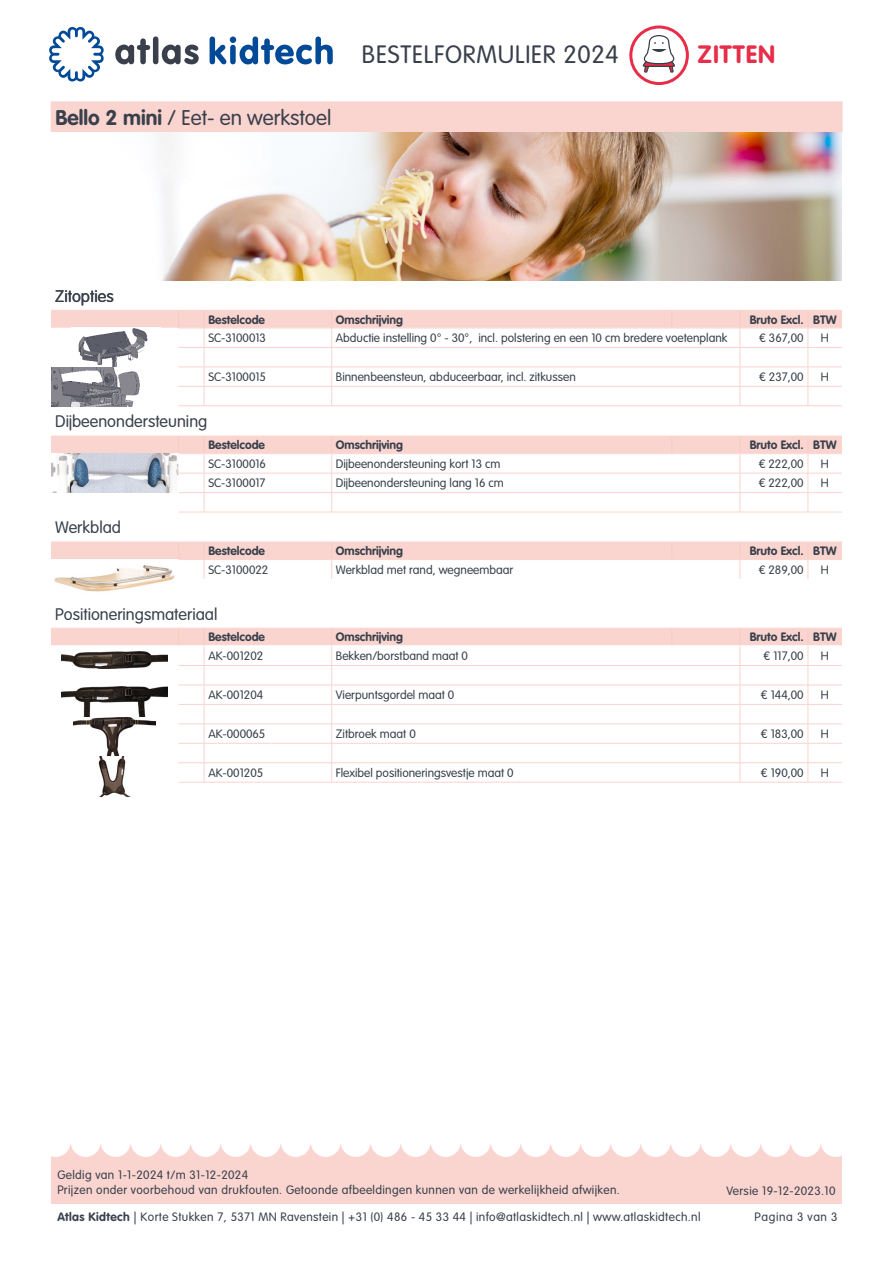
<style>
.page{position:relative;width:893px;height:1263px;background:#fff}
.page>*{position:absolute;margin:0;border:0;box-sizing:border-box;transform-origin:0 0}
.t1{font:300 24.75px "VAG Rounded LT Pro";letter-spacing:.03em;color:#39404b}
.t2{font:700 24.75px "VAG Rounded LT Pro";letter-spacing:.04em;color:#e72d48}
.t3{font:300 21px "VAG Rounded LT Pro";color:#39404b}
.t4{font:300 16.5px "VAG Rounded LT Pro";color:#39404b}
.t5{font:300 12px "VAG Rounded LT Pro";color:#39404b}
.t6{font:300 12px/15px "VAG Rounded LT Pro";letter-spacing:.03em;color:#39404b}
.t7{font:700 12px "VAG Rounded LT Pro";color:#39404b}
.t8{font:300 12px "VAG Rounded LT Pro";letter-spacing:.05em;color:#39404b}
.s1{font-weight:700}
</style>
<div class="page">
<div style="left:51px;top:1144px;width:791px;height:59px;background:#fad4cf"></div>
<div style="left:311px;top:1127px;width:30px;height:30px;background:#fff;border-radius:50%"></div>
<div style="left:131px;top:1127px;width:30px;height:30px;background:#fff;border-radius:50%"></div>
<div style="left:491px;top:1127px;width:30px;height:30px;background:#fff;border-radius:50%"></div>
<div style="left:731px;top:1127px;width:30px;height:30px;background:#fff;border-radius:50%"></div>
<div style="left:41px;top:1127px;width:30px;height:30px;background:#fff;border-radius:50%"></div>
<div style="left:401px;top:1127px;width:30px;height:30px;background:#fff;border-radius:50%"></div>
<div style="left:221px;top:1127px;width:30px;height:30px;background:#fff;border-radius:50%"></div>
<div style="left:581px;top:1127px;width:30px;height:30px;background:#fff;border-radius:50%"></div>
<div style="left:821px;top:1127px;width:30px;height:30px;background:#fff;border-radius:50%"></div>
<div style="left:341px;top:1127px;width:30px;height:30px;background:#fff;border-radius:50%"></div>
<div style="left:161px;top:1127px;width:30px;height:30px;background:#fff;border-radius:50%"></div>
<div style="left:521px;top:1127px;width:30px;height:30px;background:#fff;border-radius:50%"></div>
<div style="left:761px;top:1127px;width:30px;height:30px;background:#fff;border-radius:50%"></div>
<div style="left:71px;top:1127px;width:30px;height:30px;background:#fff;border-radius:50%"></div>
<div style="left:431px;top:1127px;width:30px;height:30px;background:#fff;border-radius:50%"></div>
<div style="left:671px;top:1127px;width:30px;height:30px;background:#fff;border-radius:50%"></div>
<div style="left:251px;top:1127px;width:30px;height:30px;background:#fff;border-radius:50%"></div>
<div style="left:611px;top:1127px;width:30px;height:30px;background:#fff;border-radius:50%"></div>
<div style="left:371px;top:1127px;width:30px;height:30px;background:#fff;border-radius:50%"></div>
<div style="left:191px;top:1127px;width:30px;height:30px;background:#fff;border-radius:50%"></div>
<div style="left:551px;top:1127px;width:30px;height:30px;background:#fff;border-radius:50%"></div>
<div style="left:791px;top:1127px;width:30px;height:30px;background:#fff;border-radius:50%"></div>
<div style="left:101px;top:1127px;width:30px;height:30px;background:#fff;border-radius:50%"></div>
<div style="left:461px;top:1127px;width:30px;height:30px;background:#fff;border-radius:50%"></div>
<div style="left:701px;top:1127px;width:30px;height:30px;background:#fff;border-radius:50%"></div>
<div style="left:281px;top:1127px;width:30px;height:30px;background:#fff;border-radius:50%"></div>
<div style="left:641px;top:1127px;width:30px;height:30px;background:#fff;border-radius:50%"></div>
<svg style="left:115px;top:36px;width:84px;height:28px"></svg>
<svg style="left:210px;top:37px;width:123px;height:27px"></svg>
<svg style="left:49px;top:27px;width:55px;height:55px"></svg>
<div style="left:51px;top:102px;width:791px;height:30px;background:#fad4cf"></div>
<svg style="left:842px;top:102px;width:1px;height:29px"></svg>
<img style="left:161px;top:132px;width:681px;height:149px">
<svg style="left:631px;top:27px;width:56px;height:57px"></svg>
<svg style="left:637px;top:35px;width:44px;height:38px"></svg>
<div style="left:629px;top:26px;width:60px;height:59px;border:3px solid #e72d48;border-radius:50%"></div>
<svg style="left:51px;top:436px;width:791px;height:77px"></svg>
<hr style="left:204px;top:512px;width:128px;height:1px;background:#fad4cf">
<hr style="left:332px;top:512px;width:408px;height:1px;background:#fad4cf">
<hr style="left:740px;top:512px;width:68px;height:1px;background:#fad4cf">
<hr style="left:808px;top:512px;width:34px;height:1px;background:#fad4cf">
<svg style="left:51px;top:542px;width:791px;height:37px"></svg>
<svg style="left:51px;top:628px;width:791px;height:155px"></svg>
<hr style="left:204px;top:782px;width:128px;height:1px;background:#fad4cf">
<hr style="left:332px;top:782px;width:408px;height:1px;background:#fad4cf">
<hr style="left:740px;top:782px;width:68px;height:1px;background:#fad4cf">
<hr style="left:808px;top:782px;width:34px;height:1px;background:#fad4cf">
<svg style="left:51px;top:310px;width:791px;height:96px"></svg>
<hr style="left:204px;top:310px;width:128px;height:1px;background:#fad4cf">
<hr style="left:332px;top:310px;width:340px;height:1px;background:#fad4cf">
<hr style="left:672px;top:310px;width:68px;height:1px;background:#fad4cf">
<hr style="left:740px;top:310px;width:68px;height:1px;background:#fad4cf">
<hr style="left:808px;top:310px;width:34px;height:1px;background:#fad4cf">
<img style="left:72px;top:328px;width:88px;height:39px">
<img style="left:51px;top:367px;width:101px;height:39px">
<img style="left:51px;top:453px;width:128px;height:39px">
<img style="left:51px;top:561px;width:128px;height:31px">
<img style="left:62px;top:651px;width:106px;height:17px">
<img style="left:62px;top:686px;width:106px;height:32px">
<img style="left:74px;top:718px;width:82px;height:39px">
<img style="left:91px;top:757px;width:47px;height:39px">
<h2 class="t3" style="left:55px;top:105px;width:277px"><span class="s1">Bello 2 mini</span> / Eet- en werkstoel</h2>
<h1 class="t1" style="left:362px;top:40px;width:258px">BESTELFORMULIER 2024</h1>
<h1 class="t2" style="left:697px;top:38px;width:79px">ZITTEN</h1>
<h3 class="t4" style="left:55px;top:286px;width:60px">Zitopties</h3>
<p class="t7" style="left:208px;top:312px;width:58px">Bestelcode</p>
<p class="t7" style="left:336px;top:312px;width:69px">Omschrijving</p>
<p class="t7" style="left:750px;top:312px;width:89px">Bruto Excl. BTW</p>
<p class="t5" style="left:208px;top:331px;width:59px">SC-3100013</p>
<p class="t5" style="left:336px;top:331px;width:393px">Abductie instelling 0° - 30°, incl. polstering en een 10 cm bredere voetenplank</p>
<p class="t5" style="left:759px;top:331px;width:46px">€ 367,00</p>
<p class="t5" style="left:821px;top:331px;width:10px">H</p>
<p class="t5" style="left:208px;top:370px;width:59px">SC-3100015</p>
<p class="t5" style="left:336px;top:370px;width:241px">Binnenbeensteun, abduceerbaar, incl. zitkussen</p>
<p class="t5" style="left:759px;top:370px;width:46px">€ 237,00</p>
<p class="t5" style="left:821px;top:370px;width:10px">H</p>
<h3 class="t4" style="left:55px;top:412px;width:154px">Dijbeenondersteuning</h3>
<h3 class="t4" style="left:55px;top:518px;width:67px">Werkblad</h3>
<p class="t7" style="left:208px;top:437px;width:58px">Bestelcode</p>
<p class="t7" style="left:336px;top:437px;width:69px">Omschrijving</p>
<p class="t7" style="left:750px;top:437px;width:89px">Bruto Excl. BTW</p>
<p class="t5" style="left:208px;top:457px;width:59px">SC-3100016</p>
<p class="t5" style="left:336px;top:457px;width:166px">Dijbeenondersteuning kort 13 cm</p>
<p class="t5" style="left:759px;top:457px;width:46px">€ 222,00</p>
<p class="t5" style="left:821px;top:457px;width:10px">H</p>
<p class="t5" style="left:208px;top:476px;width:59px">SC-3100017</p>
<p class="t5" style="left:336px;top:476px;width:169px">Dijbeenondersteuning lang 16 cm</p>
<p class="t5" style="left:759px;top:476px;width:46px">€ 222,00</p>
<p class="t5" style="left:821px;top:476px;width:10px">H</p>
<p class="t7" style="left:208px;top:543px;width:58px">Bestelcode</p>
<p class="t7" style="left:336px;top:543px;width:69px">Omschrijving</p>
<p class="t7" style="left:750px;top:543px;width:89px">Bruto Excl. BTW</p>
<p class="t5" style="left:208px;top:563px;width:61px">SC-3100022</p>
<p class="t5" style="left:336px;top:563px;width:179px">Werkblad met rand, wegneembaar</p>
<p class="t5" style="left:759px;top:563px;width:46px">€ 289,00</p>
<p class="t5" style="left:821px;top:563px;width:10px">H</p>
<h3 class="t4" style="left:55px;top:604px;width:164px">Positioneringsmateriaal</h3>
<p class="t7" style="left:208px;top:630px;width:58px">Bestelcode</p>
<p class="t7" style="left:336px;top:630px;width:69px">Omschrijving</p>
<p class="t7" style="left:750px;top:630px;width:89px">Bruto Excl. BTW</p>
<p class="t5" style="left:208px;top:649px;width:56px">AK-001202</p>
<p class="t5" style="left:336px;top:649px;width:134px">Bekken/borstband maat 0</p>
<p class="t5" style="left:764px;top:649px;width:41px">€ 117,00</p>
<p class="t5" style="left:821px;top:649px;width:10px">H</p>
<p class="t5" style="left:208px;top:688px;width:56px">AK-001204</p>
<p class="t5" style="left:336px;top:688px;width:120px">Vierpuntsgordel maat 0</p>
<p class="t5" style="left:761px;top:688px;width:44px">€ 144,00</p>
<p class="t5" style="left:821px;top:688px;width:10px">H</p>
<p class="t5" style="left:208px;top:727px;width:59px">AK-000065</p>
<p class="t5" style="left:336px;top:727px;width:81px">Zitbroek maat 0</p>
<p class="t5" style="left:761px;top:727px;width:44px">€ 183,00</p>
<p class="t5" style="left:821px;top:727px;width:10px">H</p>
<p class="t5" style="left:208px;top:766px;width:56px">AK-001205</p>
<p class="t5" style="left:336px;top:766px;width:179px">Flexibel positioneringsvestje maat 0</p>
<p class="t5" style="left:761px;top:766px;width:44px">€ 190,00</p>
<p class="t5" style="left:821px;top:766px;width:10px">H</p>
<p class="t6" style="left:57px;top:1167px;width:564px">Geldig van 1-1-2024 t/m 31-12-2024<br>Prijzen onder voorbehoud van drukfouten. Getoonde afbeeldingen kunnen van de werkelijkheid afwijken.</p>
<p class="t6" style="left:726px;top:1183px;width:111px">Versie 19-12-2023.10</p>
<p class="t6" style="left:57px;top:1209px;width:645px"><span class="s1">Atlas Kidtech</span> | Korte Stukken 7, 5371 MN Ravenstein | +31 (0) 486 - 45 33 44 | info@atlaskidtech.nl | www.atlaskidtech.nl</p>
<p class="t8" style="left:755px;top:1209px;width:85px">Pagina 3 van 3</p>
</div>
